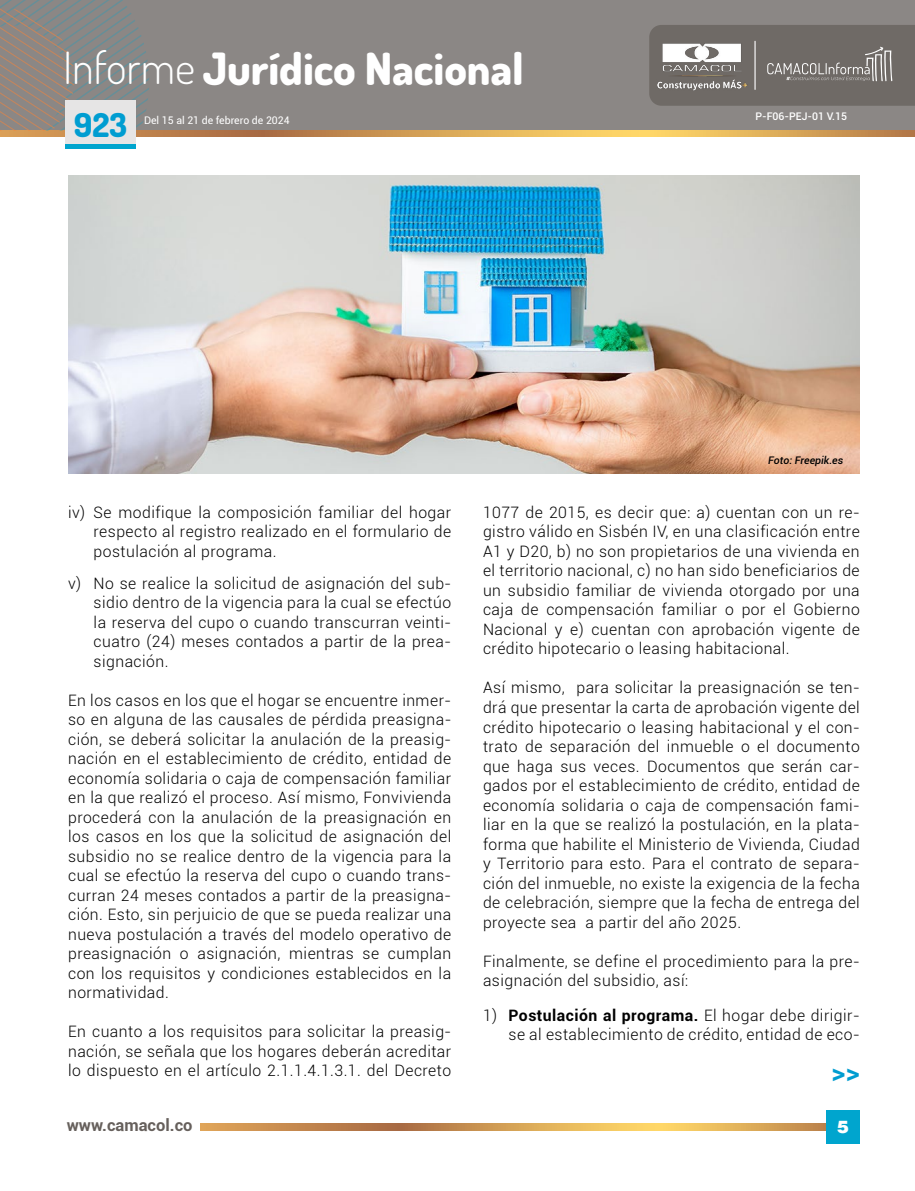
<style>
.page{position:relative;width:915px;height:1191px;background:#fff}
.page>*{position:absolute;margin:0;border:0;box-sizing:border-box;transform-origin:0 0}
.t1{font:800 44.4px "Dosis";color:#fff}
.t2{font:800 33px "Dosis";color:#009dd1}
.t3{font:700 27px "Roboto";color:#009dd1}
.t4{font:900 19.5px "Helvetica";color:#fff}
.t5{font:700 16.5px "Roboto";color:#66605c}
.t6{font:300 15.75px/19.5px "Roboto";letter-spacing:.03em;color:#000;text-align:justify}
.t7{font:10.5px "Roboto";color:#fff}
.t8{font:500 10.5px "Roboto";color:#fff}
.t9{font:italic 500 10.5px "Roboto";color:#000}
.s1{font-weight:300}
.s2{font-weight:700}
</style>
<div class="page">
<svg style="left:201px;top:1123px;width:624px;height:8px;background:#d39f55"></svg>
<div style="left:825px;top:1110px;width:34px;height:34px;background:#00a5ce"></div>
<div style="left:0;top:0;width:914px;height:130px;background:#8b8785"></div>
<svg style="left:0;top:130px;width:914px;height:6px;background:#d39f55"></svg>
<svg style="left:0;top:0;width:149px;height:130px"></svg>
<svg style="left:649px;top:25px;width:265px;height:81px;background:#736e6b"></svg>
<hr style="left:754px;top:41px;width:1px;height:48px;background:#fff">
<div style="left:65px;top:144px;width:71px;height:5px;background:#00a5ce"></div>
<div style="left:65px;top:100px;width:71px;height:44px;background:#e6e5e5"></div>
<img style="left:655px;top:41px;width:92px;height:51px">
<img style="left:68px;top:175px;width:791px;height:298px">
<h1 class="t1" style="left:63px;top:40px;width:462px"><span class="s1">Informe</span> Jurídico Nacional</h1>
<h2 class="t2" style="left:74px;top:104px;width:55px">923</h2>
<p class="t7" style="left:144px;top:112px;width:147px">Del 15 al 21 de febrero de 2024</p>
<p class="t8" style="left:755px;top:108px;width:93px">P-F06-PEJ-01 V.15</p>
<p class="t9" style="left:768px;top:453px;width:76px">Foto: Freepik.es</p>
<p class="t6" style="left:94px;top:502px;width:359px;text-indent:-25px">iv) Se modifique la composición familiar del hogar respecto al registro realizado en el formulario de postulación al programa.</p>
<p class="t6" style="left:94px;top:572px;width:359px;text-indent:-25px">v) No se realice la solicitud de asignación del sub&shy;sidio dentro de la vigencia para la cual se efectúo la reserva del cupo o cuando transcurran veinti&shy;cuatro (24) meses contados a partir de la prea&shy;signación.</p>
<p class="t6" style="left:68px;top:689px;width:384px">En los casos en los que el hogar se encuentre inmer&shy;so en alguna de las causales de pérdida preasigna&shy;ción, se deberá solicitar la anulación de la preasig&shy;nación en el establecimiento de crédito, entidad de economía solidaria o caja de compensación familiar en la que realizó el proceso. Así mismo, Fonvivienda procederá con la anulación de la preasignación en los casos en los que la solicitud de asignación del subsidio no se realice dentro de la vigencia para la cual se efectúo la reserva del cupo o cuando trans&shy;curran 24 meses contados a partir de la preasigna&shy;ción. Esto, sin perjuicio de que se pueda realizar una nueva postulación a través del modelo operativo de preasignación o asignación, mientras se cumplan con los requisitos y condiciones establecidos en la normatividad.</p>
<p class="t6" style="left:68px;top:1021px;width:384px">En cuanto a los requisitos para solicitar la preasig&shy;nación, se señala que los hogares deberán acreditar lo dispuesto en el artículo 2.1.1.4.1.3.1. del Decreto</p>
<p class="t5" style="left:67px;top:1113px;width:127px">www.camacol.co</p>
<p class="t6" style="left:483px;top:502px;width:378px">1077 de 2015, es decir que: a) cuentan con un re&shy;gistro válido en Sisbén IV, en una clasificación entre A1 y D20, b) no son propietarios de una vivienda en el territorio nacional, c) no han sido beneficiarios de un subsidio familiar de vivienda otorgado por una caja de compensación familiar o por el Gobierno Nacional y e) cuentan con aprobación vigente de crédito hipotecario o leasing habitacional.</p>
<p class="t6" style="left:483px;top:677px;width:378px">Así mismo, para solicitar la preasignación se ten&shy;drá que presentar la carta de aprobación vigente del crédito hipotecario o leasing habitacional y el con&shy;trato de separación del inmueble o el documento que haga sus veces. Documentos que serán car&shy;gados por el establecimiento de crédito, entidad de economía solidaria o caja de compensación fami&shy;liar en la que se realizó la postulación, en la plata&shy;forma que habilite el Ministerio de Vivienda, Ciudad y Territorio para esto. Para el contrato de separa&shy;ción del inmueble, no existe la exigencia de la fecha de celebración, siempre que la fecha de entrega del proyecte sea a partir del año 2025.</p>
<p class="t6" style="left:483px;top:950px;width:378px">Finalmente, se define el procedimiento para la pre&shy;asignación del subsidio, así:</p>
<p class="t6" style="left:483px;top:1004px;width:378px;text-align:right">1) <span class="s2">Postulación al programa.</span> El hogar debe dirigir&shy;se al establecimiento de crédito, entidad de eco-</p>
<h3 class="t3" style="left:831px;top:1052px;width:30px">&gt;&gt;</h3>
<p class="t4" style="left:836px;top:1119px;width:13px">5</p>
</div>
